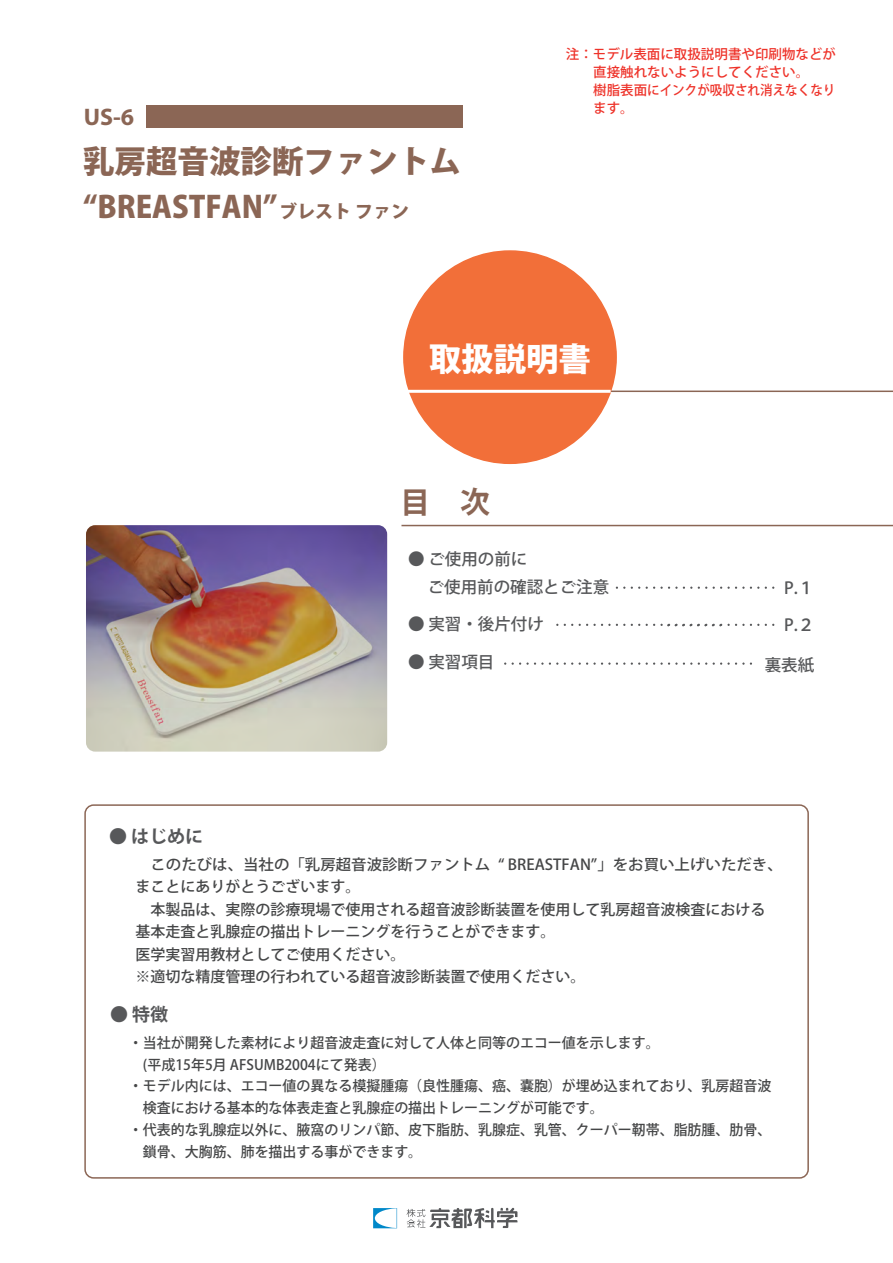
<style>
.page{position:relative;width:893px;height:1263px;background:#fff}
.page>*{position:absolute;margin:0;border:0;box-sizing:border-box;transform-origin:0 0}
.t1{font:800 32.4px "Koz Go Pro";color:#fff}
.t2{font:800 31.5px "Koz Go Pro";color:#8b6655}
.t3{font:800 30px "Koz Go Pro";color:#8b6655}
.t4{font:700 30px "Koz Go Pro";color:#8b6655}
.t5{font:700 24px "Myriad Pro";color:#8b6655}
.t6{font:700 18px "Koz Go Pro";color:#57585a}
.t7{font:800 18px "Koz Go Pro";color:#8b6655}
.t8{font:500 16.5px/27.5px "Koz Go Pro";color:#57585a}
.t9{font:500 15px/22.5px "Koz Go Pro";color:#454647}
.t10{font:500 14.25px/21.8px "Koz Go Pro";color:#454647}
.t11{font:500 13.5px/18px "Koz Go Pro";color:#ee3229}
</style>
<div class="page">
<div style="left:146px;top:105px;width:316px;height:22px;background:#8b6655"></div>
<hr style="left:401px;top:525px;width:492px;height:1px;background:#8b6655">
<hr style="left:593px;top:391px;width:300px;height:1px;background:#8b6655">
<div style="left:404px;top:251px;width:212px;height:212px;background:#f26f39;border-radius:50%"></div>
<hr style="left:406px;top:390px;width:205px;height:3px;background:#fff">
<svg style="left:406px;top:1208px;width:111px;height:20px"></svg>
<svg style="left:373px;top:1208px;width:24px;height:20px"></svg>
<div style="left:84px;top:804px;width:725px;height:375px;border:2px solid #8b6655;border-radius:9px"></div>
<img style="left:86px;top:525px;width:301px;height:227px">
<svg style="left:504px;top:662px;width:248px;height:3px"></svg>
<svg style="left:579px;top:624px;width:46px;height:2px"></svg>
<svg style="left:765px;top:586px;width:9px;height:3px"></svg>
<svg style="left:713px;top:586px;width:46px;height:3px"></svg>
<svg style="left:698px;top:586px;width:9px;height:3px"></svg>
<svg style="left:646px;top:586px;width:46px;height:3px"></svg>
<svg style="left:631px;top:586px;width:9px;height:3px"></svg>
<svg style="left:616px;top:586px;width:9px;height:3px"></svg>
<svg style="left:646px;top:624px;width:113px;height:2px"></svg>
<h3 class="t5" style="left:84px;top:101px;width:52px">US-6</h3>
<h2 class="t2" style="left:83px;top:140px;width:380px">乳房超音波診断ファントム</h2>
<h3 class="t3" style="left:83px;top:188px;width:196px">“BREASTFAN”</h3>
<p class="t7" style="left:279px;top:200px;width:131px">ブレスト ファン</p>
<p class="t11" style="left:593px;top:45px;width:244px;text-indent:-27px">注：モデル表面に取扱説明書や印刷物などが直接触れないようにしてください。<br>樹脂表面にインクが吸収され消えなくなります。</p>
<h1 class="t1" style="left:429px;top:338px;width:163px">取扱説明書</h1>
<p class="t6" style="left:109px;top:824px;width:95px">● はじめに</p>
<h3 class="t4" style="left:400px;top:482px;width:91px">目　次</h3>
<p class="t8" style="left:428px;top:546px;width:183px;text-indent:-20px">● ご使用の前に<br>ご使用前の確認とご注意</p>
<p class="t8" style="left:408px;top:611px;width:137px">● 実習・後片付け</p>
<p class="t8" style="left:408px;top:649px;width:88px">● 実習項目</p>
<p class="t8" style="left:784px;top:575px;width:32px">P.１</p>
<p class="t8" style="left:784px;top:612px;width:32px">P.２</p>
<p class="t8" style="left:765px;top:652px;width:51px">裏表紙</p>
<p class="t9" style="left:135px;top:854px;width:649px;text-indent:15px">このたびは、当社の「乳房超音波診断ファントム “ BREASTFAN”」をお買い上げいただき、まことにありがとうございます。<br>　本製品は、実際の診療現場で使用される超音波診断装置を使用して乳房超音波検査における基本走査と乳腺症の描出トレーニングを行うことができます。<br>医学実習用教材としてご使用ください。<br>※適切な精度管理の行われている超音波診断装置で使用ください。</p>
<p class="t6" style="left:110px;top:1002px;width:59px">● 特徴</p>
<p class="t10" style="left:129px;top:1032px;width:644px">・当社が開発した素材により超音波走査に対して人体と同等のエコー値を示します。<br>　(平成15年5月 AFSUMB2004にて発表）<br>・モデル内には、エコー値の異なる模擬腫瘍（良性腫瘍、癌、嚢胞）が埋め込まれており、乳房超音波　検査における基本的な体表走査と乳腺症の描出トレーニングが可能です。<br>・代表的な乳腺症以外に、腋窩のリンパ節、皮下脂肪、乳腺症、乳管、クーパー靭帯、脂肪腫、肋骨、　鎖骨、大胸筋、肺を描出する事ができます。</p>
</div>
